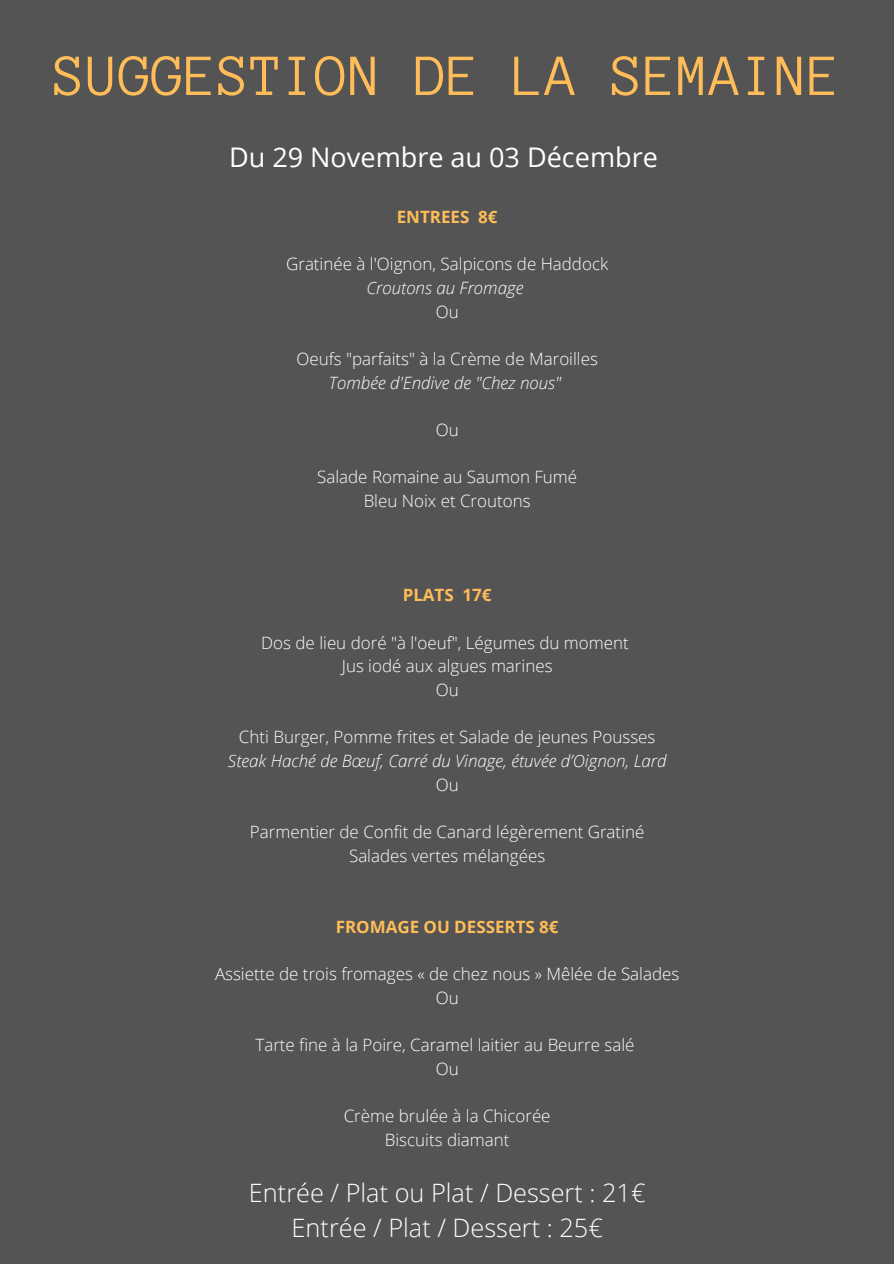
<style>
.page{position:relative;width:894px;height:1264px;background:#fff}
.page>*{position:absolute;margin:0;border:0;box-sizing:border-box;transform-origin:0 0}
.t1{font:60px "Anonymous Pro";color:#ffbd59}
.t2{font:27px "Open Sans";color:#fff}
.t3{font:300 25.35px "Open Sans";color:#fff}
.t4{font:300 16.95px "Open Sans";color:#fff}
.t5{font:italic 300 16.95px "Open Sans";color:#fff}
.t6{font:700 16.95px "Open Sans";color:#ffbd59}
</style>
<div class="page">
<div style="left:0;top:0;width:893px;height:1263px;background:#545454"></div>
<p class="t1" style="left:53px;top:46px;width:788px">SUGGESTION DE LA SEMAINE</p>
<p class="t2" style="left:229px;top:138px;width:430px">Du 29 Novembre au 03 Décembre</p>
<p class="t6" style="left:396px;top:205px;width:102px">ENTREES 8€</p>
<p class="t4" style="left:286px;top:252px;width:323px">Gratinée à l'Oignon, Salpicons de Haddock</p>
<p class="t5" style="left:366px;top:276px;width:158px">Croutons au Fromage</p>
<p class="t4" style="left:435px;top:299px;width:24px">Ou</p>
<p class="t4" style="left:296px;top:347px;width:303px">Oeufs "parfaits" à la Crème de Maroilles</p>
<p class="t5" style="left:329px;top:370px;width:233px">Tombée d'Endive de "Chez nous"</p>
<p class="t4" style="left:435px;top:418px;width:24px">Ou</p>
<p class="t4" style="left:317px;top:465px;width:261px">Salade Romaine au Saumon Fumé</p>
<p class="t4" style="left:363px;top:488px;width:168px">Bleu Noix et Croutons</p>
<p class="t6" style="left:402px;top:583px;width:90px">PLATS 17€</p>
<p class="t4" style="left:261px;top:630px;width:369px">Dos de lieu doré "à l'oeuf", Légumes du moment</p>
<p class="t4" style="left:342px;top:654px;width:212px">Jus iodé aux algues marines</p>
<p class="t4" style="left:435px;top:678px;width:24px">Ou</p>
<p class="t4" style="left:239px;top:725px;width:418px">Chti Burger, Pomme frites et Salade de jeunes Pousses</p>
<p class="t5" style="left:228px;top:749px;width:440px">Steak Haché de Bœuf, Carré du Vinage, étuvée d’Oignon, Lard</p>
<p class="t4" style="left:435px;top:772px;width:24px">Ou</p>
<p class="t4" style="left:250px;top:820px;width:396px">Parmentier de Confit de Canard légèrement Gratiné</p>
<p class="t4" style="left:349px;top:843px;width:198px">Salades vertes mélangées</p>
<p class="t6" style="left:335px;top:914px;width:224px">FROMAGE OU DESSERTS 8€</p>
<p class="t4" style="left:215px;top:961px;width:466px">Assiette de trois fromages « de chez nous » Mêlée de Salades</p>
<p class="t4" style="left:435px;top:985px;width:24px">Ou</p>
<p class="t4" style="left:255px;top:1032px;width:380px">Tarte fine à la Poire, Caramel laitier au Beurre salé</p>
<p class="t4" style="left:435px;top:1056px;width:24px">Ou</p>
<p class="t4" style="left:343px;top:1103px;width:208px">Crème brulée à la Chicorée</p>
<p class="t4" style="left:384px;top:1127px;width:126px">Biscuits diamant</p>
<p class="t3" style="left:249px;top:1174px;width:398px">Entrée / Plat ou Plat / Dessert : 21€</p>
<p class="t3" style="left:291px;top:1209px;width:312px">Entrée / Plat / Dessert : 25€</p>
</div>
